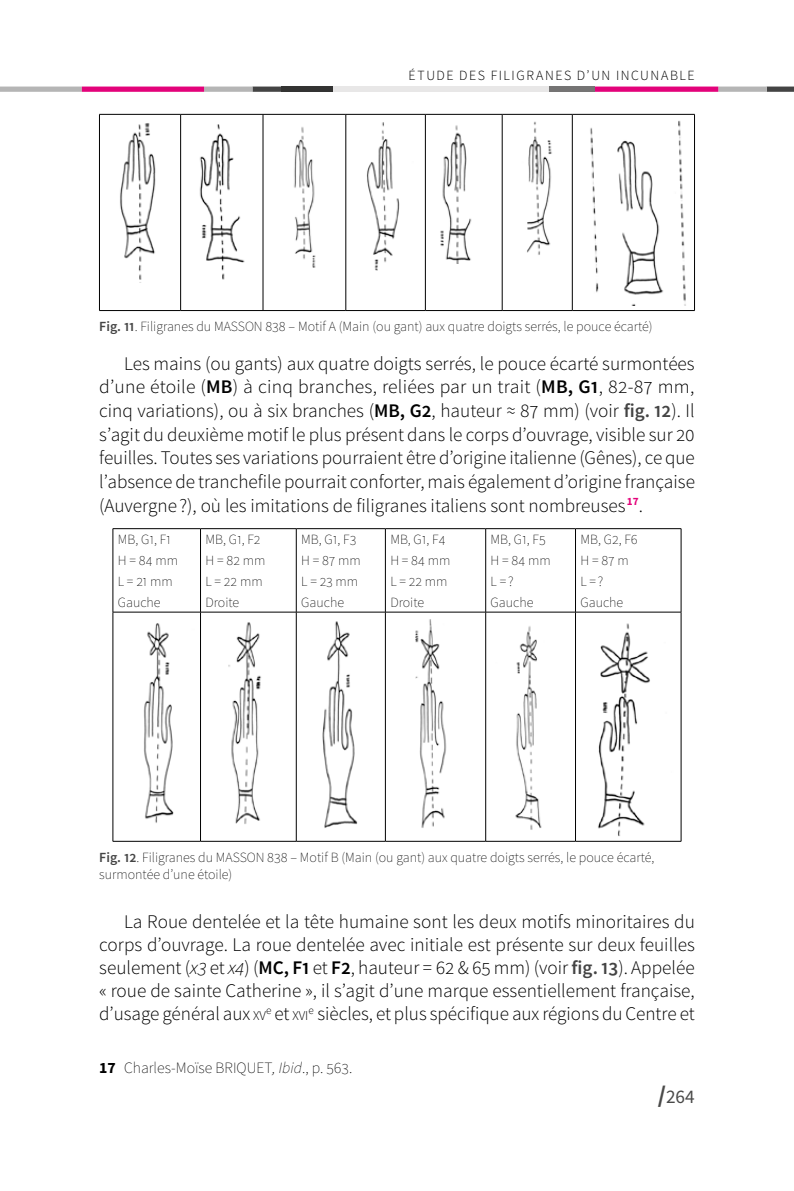
<style>
.page{position:relative;width:794px;height:1191px;background:#fff}
.page>*{position:absolute;margin:0;border:0;box-sizing:border-box;transform-origin:0 0}
.t1{font:300 19.25px/23.6px "Source Sans Pro";color:#000;text-align:justify}
.t2{font:19.25px "Source Sans Pro";color:#4a4a49}
.t3{font:200 15.75px "Source Sans Pro";color:#000}
.t4{font:200 14px/21px "Source Sans Pro";color:#000}
.t5{font:300 14px "Source Sans Pro";letter-spacing:.115em;color:#000}
.t6{font:300 13.47px "Source Sans Pro";color:#000}
.s1{font-weight:600;color:#444}
.s2{font-weight:600}
.s3{font-style:italic}
.s4{font-size:13.47px}
.s5{font-size:19.25px}
.s6{font-weight:700}
.s7{font-weight:700;font-size:24.5px}
</style>
<div class="page">
<svg style="left:0;top:87px;width:794px;height:5px"></svg>
<div style="left:549px;top:87px;width:46px;height:5px;background:#757474"></div>
<div style="left:332px;top:87px;width:217px;height:5px;background:#e8e7e7"></div>
<div style="left:281px;top:87px;width:51px;height:5px;background:#333332"></div>
<hr style="left:99px;top:114px;width:82px;height:1px;background:#000">
<hr style="left:99px;top:115px;width:1px;height:195px;background:#000">
<hr style="left:181px;top:114px;width:82px;height:1px;background:#000">
<hr style="left:180px;top:115px;width:1px;height:195px;background:#000">
<hr style="left:263px;top:114px;width:83px;height:1px;background:#000">
<hr style="left:263px;top:115px;width:1px;height:195px;background:#000">
<hr style="left:346px;top:114px;width:79px;height:1px;background:#000">
<hr style="left:345px;top:115px;width:1px;height:195px;background:#000">
<hr style="left:425px;top:114px;width:77px;height:1px;background:#000">
<hr style="left:425px;top:115px;width:1px;height:195px;background:#000">
<hr style="left:502px;top:114px;width:70px;height:1px;background:#000">
<hr style="left:502px;top:115px;width:1px;height:195px;background:#000">
<hr style="left:572px;top:114px;width:122px;height:1px;background:#000">
<hr style="left:572px;top:115px;width:1px;height:195px;background:#000">
<hr style="left:694px;top:115px;width:1px;height:195px;background:#000">
<hr style="left:99px;top:310px;width:82px;height:1px;background:#000">
<hr style="left:181px;top:310px;width:82px;height:1px;background:#000">
<hr style="left:263px;top:310px;width:83px;height:1px;background:#000">
<hr style="left:346px;top:310px;width:79px;height:1px;background:#000">
<hr style="left:425px;top:310px;width:77px;height:1px;background:#000">
<hr style="left:502px;top:310px;width:70px;height:1px;background:#000">
<hr style="left:572px;top:310px;width:122px;height:1px;background:#000">
<img style="left:120px;top:123px;width:36px;height:157px">
<img style="left:199px;top:124px;width:46px;height:156px">
<img style="left:294px;top:127px;width:22px;height:141px">
<img style="left:367px;top:122px;width:33px;height:149px">
<img style="left:440px;top:125px;width:32px;height:138px">
<img style="left:527px;top:121px;width:25px;height:134px">
<img style="left:590px;top:120px;width:96px;height:185px">
<hr style="left:113px;top:528px;width:87px;height:1px;background:#000">
<hr style="left:113px;top:529px;width:1px;height:83px;background:#000">
<hr style="left:200px;top:528px;width:96px;height:1px;background:#000">
<hr style="left:200px;top:529px;width:1px;height:83px;background:#000">
<hr style="left:296px;top:528px;width:89px;height:1px;background:#000">
<hr style="left:296px;top:529px;width:1px;height:83px;background:#000">
<hr style="left:385px;top:528px;width:101px;height:1px;background:#000">
<hr style="left:385px;top:529px;width:1px;height:83px;background:#000">
<hr style="left:486px;top:528px;width:89px;height:1px;background:#000">
<hr style="left:485px;top:529px;width:1px;height:83px;background:#000">
<hr style="left:575px;top:528px;width:106px;height:1px;background:#000">
<hr style="left:575px;top:529px;width:1px;height:83px;background:#000">
<hr style="left:681px;top:529px;width:1px;height:83px;background:#000">
<hr style="left:113px;top:612px;width:87px;height:1px;background:#000">
<hr style="left:113px;top:612px;width:1px;height:229px;background:#000">
<hr style="left:200px;top:612px;width:96px;height:1px;background:#000">
<hr style="left:200px;top:612px;width:1px;height:229px;background:#000">
<hr style="left:296px;top:612px;width:89px;height:1px;background:#000">
<hr style="left:296px;top:612px;width:1px;height:229px;background:#000">
<hr style="left:385px;top:612px;width:101px;height:1px;background:#000">
<hr style="left:385px;top:612px;width:1px;height:229px;background:#000">
<hr style="left:486px;top:612px;width:89px;height:1px;background:#000">
<hr style="left:485px;top:612px;width:1px;height:229px;background:#000">
<hr style="left:575px;top:612px;width:106px;height:1px;background:#000">
<hr style="left:575px;top:612px;width:1px;height:229px;background:#000">
<hr style="left:681px;top:612px;width:1px;height:229px;background:#000">
<hr style="left:113px;top:841px;width:87px;height:1px;background:#000">
<hr style="left:200px;top:841px;width:96px;height:1px;background:#000">
<hr style="left:296px;top:841px;width:89px;height:1px;background:#000">
<hr style="left:385px;top:841px;width:101px;height:1px;background:#000">
<hr style="left:486px;top:841px;width:89px;height:1px;background:#000">
<hr style="left:575px;top:841px;width:106px;height:1px;background:#000">
<img style="left:143px;top:623px;width:31px;height:200px">
<img style="left:228px;top:622px;width:33px;height:202px">
<img style="left:322px;top:621px;width:36px;height:207px">
<img style="left:415px;top:619px;width:32px;height:209px">
<img style="left:515px;top:626px;width:27px;height:204px">
<img style="left:598px;top:623px;width:52px;height:213px">
<p class="t5" style="left:409px;top:67px;width:287px">ÉTUDE DES FILIGRANES D’UN INCUNABLE</p>
<p class="t4" style="left:99px;top:316px;width:555px"><span class="s1">Fig. 11</span>. Filigranes du MASSON 838 – Motif A (Main (ou gant) aux quatre doigts serrés, le pouce écarté)</p>
<p class="t1" style="left:99px;top:351px;width:597px;text-indent:25px">Les mains (ou gants) aux quatre doigts serrés, le pouce écarté surmontées d’une étoile (<span class="s2">MB</span>) à cinq branches, reliées par un trait (<span class="s2">MB, G1</span>, 82-87 mm, cinq variations), ou à six branches (<span class="s2">MB, G2</span>, hauteur ≈ 87 mm) (voir <span class="s1">fig. 12</span>). Il s’agit du deuxième motif le plus présent dans le corps d’ouvrage, visible sur 20 feuilles. Toutes ses variations pourraient être d’origine italienne (Gênes), ce que l’absence de tranchefile pourrait conforter, mais également d’origine française (Auvergne ?), où les imitations de filigranes italiens sont nombreuses<sup>17</sup>.</p>
<p class="t4" style="left:118px;top:529px;width:62px">MB, G1, F1<br>H = 84 mm<br>L = 21 mm<br>Gauche</p>
<p class="t4" style="left:205px;top:529px;width:61px">MB, G1, F2<br>H = 82 mm<br>L = 22 mm<br>Droite</p>
<p class="t4" style="left:301px;top:529px;width:61px">MB, G1, F3<br>H = 87 mm<br>L = 23 mm<br>Gauche</p>
<p class="t4" style="left:390px;top:529px;width:62px">MB, G1, F4<br>H = 84 mm<br>L = 22 mm<br>Droite</p>
<p class="t4" style="left:490px;top:529px;width:62px">MB, G1, F5<br>H = 84 mm<br>L =?<br>Gauche</p>
<p class="t4" style="left:580px;top:529px;width:59px">MB, G2, F6<br>H = 87 m<br>L =?<br>Gauche</p>
<p class="t4" style="left:99px;top:848px;width:556px;line-height:17.5px"><span class="s1">Fig. 12</span>. Filigranes du MASSON 838 – Motif B (Main (ou gant) aux quatre doigts serrés, le pouce écarté, surmontée d’une étoile)</p>
<p class="t1" style="left:99px;top:910px;width:597px;line-height:23.1px;text-indent:25px">La Roue dentelée et la tête humaine sont les deux motifs minoritaires du corps d’ouvrage. La roue dentelée avec initiale est présente sur deux feuilles seulement (<span class="s3">x3</span> et <span class="s3">x4</span>) (<span class="s2">MC, F1</span> et <span class="s2">F2</span>, hauteur = 62 &amp; 65 mm) (voir <span class="s1">fig. 13</span>). Appelée « roue de sainte Catherine », il s’agit d’une marque essentiellement française, d’usage général aux <span class="s4">XV</span></p>
<p class="t6" style="left:266px;top:1007px;width:44px"><sup>e</sup> <span class="s5">et</span> XVI</p>
<p class="t1" style="left:308px;top:1002px;width:388px"><sup>e</sup> siècles, et plus spécifique aux régions du Centre et</p>
<p class="t3" style="left:99px;top:1058px;width:254px"><span class="s6">17</span> Charles-Moïse BRIQUET<span class="s3">, Ibid</span>., p. 563.</p>
<p class="t2" style="left:657px;top:1084px;width:39px"><span class="s7">/</span>264</p>
</div>
